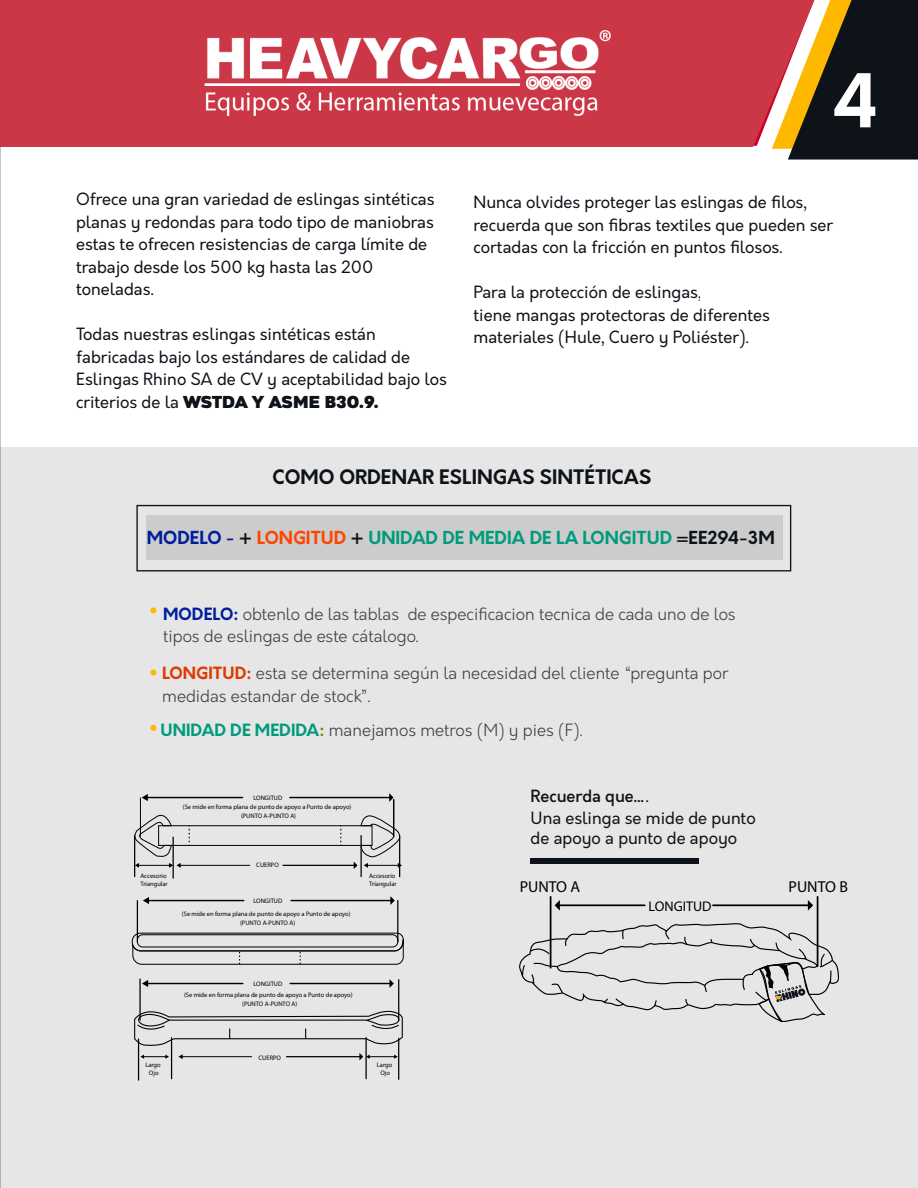
<style>
.page{position:relative;width:918px;height:1188px;background:#fff}
.page>*{position:absolute;margin:0;border:0;box-sizing:border-box;transform-origin:0 0}
.t1{font:700 72.15px "Orkney";color:#fff}
.t2{font:700 19.5px "Orkney";color:#0d1319}
.t3{font:700 17.55px "Orkney";color:#009b7c}
.t4{font:16.5px/22.5px "Orkney";color:#0d1319}
.t5{font:300 16.5px/22.5px "Orkney";color:#3d4247}
.t6{font:16.5px "Gretaros";color:#0d1319}
.t7{font:15.9px "Myriad Pro";color:#000}
.t8{font:14.1px "Myriad Pro";color:#000}
.t9{font:6.45px/7.8px "Myriad Pro";color:#000;text-align:center}
.s1{font-family:"Orkney"}
.s2{font-family:"Gretaros"}
.s3{color:#001d9c}
.s4{color:#0d1319}
.s5{color:#f40}
.s6{font-weight:700;color:#001d9c}
.s7{font-weight:700;color:#de3a00}
.s8{font-weight:700;color:#009b7c}
.s9{font-weight:700;color:#5f9600}
.s10{font-weight:500}
</style>
<div class="page">
<div style="left:0;top:448px;width:918px;height:740px;background:#e6e6e6"></div>
<div style="left:136px;top:505px;width:655px;height:66px;border:1px solid #0d1319"></div>
<div style="left:146px;top:515px;width:636px;height:44px;background:#ccc"></div>
<svg style="left:150px;top:607px;width:6px;height:6px"></svg>
<svg style="left:150px;top:669px;width:6px;height:6px"></svg>
<svg style="left:150px;top:725px;width:6px;height:6px"></svg>
<div style="left:531px;top:858px;width:168px;height:5px;background:#0d1319"></div>
<div style="left:158px;top:825px;width:214px;height:21px;border:1px solid #000"></div>
<svg style="left:189px;top:826px;width:1px;height:20px"></svg>
<svg style="left:340px;top:826px;width:1px;height:20px"></svg>
<svg style="left:132px;top:933px;width:272px;height:32px"></svg>
<svg style="left:134px;top:1004px;width:269px;height:43px"></svg>
<hr style="left:147px;top:983px;width:96px;height:1px;background:#000">
<svg style="left:142px;top:980px;width:6px;height:7px"></svg>
<hr style="left:290px;top:983px;width:100px;height:1px;background:#000">
<svg style="left:389px;top:979px;width:5px;height:9px"></svg>
<hr style="left:148px;top:900px;width:96px;height:1px;background:#000">
<svg style="left:143px;top:897px;width:6px;height:7px"></svg>
<hr style="left:291px;top:900px;width:100px;height:1px;background:#000">
<svg style="left:390px;top:896px;width:5px;height:9px"></svg>
<hr style="left:147px;top:797px;width:96px;height:1px;background:#000">
<svg style="left:142px;top:794px;width:6px;height:7px"></svg>
<hr style="left:180px;top:865px;width:70px;height:1px;background:#000">
<hr style="left:290px;top:797px;width:100px;height:1px;background:#000">
<svg style="left:389px;top:793px;width:5px;height:9px"></svg>
<hr style="left:283px;top:865px;width:71px;height:1px;background:#000">
<hr style="left:140px;top:798px;width:1px;height:38px;background:#000">
<hr style="left:393px;top:800px;width:1px;height:36px;background:#000">
<hr style="left:134px;top:836px;width:1px;height:41px;background:#000">
<hr style="left:173px;top:837px;width:1px;height:41px;background:#000">
<hr style="left:361px;top:836px;width:1px;height:41px;background:#000">
<hr style="left:399px;top:836px;width:1px;height:41px;background:#000">
<svg style="left:134px;top:811px;width:47px;height:57px"></svg>
<svg style="left:354px;top:815px;width:48px;height:54px"></svg>
<hr style="left:182px;top:1056px;width:70px;height:1px;background:#000">
<svg style="left:178px;top:1054px;width:5px;height:5px"></svg>
<hr style="left:287px;top:1056px;width:73px;height:1px;background:#000">
<hr style="left:171px;top:1038px;width:1px;height:41px;background:#000">
<hr style="left:138px;top:1039px;width:1px;height:41px;background:#000">
<hr style="left:365px;top:1038px;width:2px;height:41px;background:#000">
<hr style="left:398px;top:1038px;width:1px;height:41px;background:#000">
<svg style="left:140px;top:1055px;width:29px;height:4px"></svg>
<svg style="left:359px;top:1053px;width:39px;height:8px"></svg>
<hr style="left:137px;top:901px;width:1px;height:41px;background:#000">
<hr style="left:397px;top:901px;width:1px;height:41px;background:#000">
<hr style="left:398px;top:980px;width:1px;height:41px;background:#000">
<hr style="left:139px;top:979px;width:2px;height:41px;background:#000">
<hr style="left:713px;top:904px;width:96px;height:2px;background:#000">
<svg style="left:808px;top:900px;width:5px;height:11px"></svg>
<hr style="left:559px;top:904px;width:86px;height:2px;background:#000">
<svg style="left:555px;top:900px;width:5px;height:11px"></svg>
<hr style="left:550px;top:897px;width:1px;height:71px;background:#000">
<hr style="left:817px;top:897px;width:1px;height:69px;background:#000">
<svg style="left:772px;top:0;width:146px;height:160px;background:#2c2a1f"></svg>
<svg style="left:519px;top:923px;width:321px;height:99px"></svg>
<div style="left:0;top:0;width:814px;height:147px;background:#cb3747"></div>
<img style="left:204px;top:31px;width:406px;height:85px">
<p class="t4" style="left:76px;top:188px;width:360px">Ofrece una gran variedad de eslingas sintéticas planas y redondas para todo tipo de maniobras estas te ofrecen resistencias de carga límite de trabajo desde los 500 kg hasta las 200 toneladas.</p>
<p class="t4" style="left:76px;top:323px;width:372px">Todas nuestras eslingas sintéticas están fabricadas bajo los estándares de calidad de<br>Eslingas Rhino SA de CV y aceptabilidad bajo los</p>
<p class="t6" style="left:76px;top:391px;width:304px"><span class="s1">criterios de la</span> WSTDA Y ASME B30.9.</p>
<h1 class="t1" style="left:833px;top:53px;width:47px">4</h1>
<p class="t4" style="left:474px;top:192px;width:361px">Nunca olvides proteger las eslingas de filos, recuerda que son fibras textiles que pueden ser cortadas con la fricción en puntos filosos.</p>
<p class="t4" style="left:474px;top:282px;width:365px">Para la protección de eslingas, <span class="s2">RHINO SLINGS </span>tiene mangas protectoras de diferentes materiales (Hule, Cuero y Poliéster).</p>
<p class="t2" style="left:273px;top:464px;width:380px">COMO ORDENAR ESLINGAS SINTÉTICAS</p>
<p class="t3" style="left:147px;top:526px;width:629px"><span class="s3">MODELO -</span> <span class="s4">+</span> <span class="s5">LONGITUD</span> <span class="s4">+</span> UNIDAD DE MEDIA DE LA LONGITUD <span class="s4">=EE294-3M</span></p>
<p class="t5" style="left:163px;top:603px;width:574px"><span class="s6">MODELO:</span> obtenlo de las tablas de especificacion tecnica de cada uno de los tipos de eslingas de este cátalogo.</p>
<p class="t5" style="left:162px;top:662px;width:568px"><span class="s7">LONGITUD:</span> esta se determina según la necesidad del cliente “pregunta por medidas estandar de stock”.</p>
<p class="t5" style="left:161px;top:719px;width:423px"><span class="s8">UNIDAD DE MEDIDA</span><span class="s9">:</span> manejamos metros (M) y pies (F).</p>
<p class="t9" style="left:253px;top:793px;width:30px">LONGITUD</p>
<p class="t9" style="left:183px;top:803px;width:170px;line-height:9.1px">(Se mide en forma plana de punto de apoyo a Punto de apoyo) (PUNTO A-PUNTO A)</p>
<p class="t9" style="left:256px;top:861px;width:24px">CUERPO</p>
<p class="t9" style="left:140px;top:872px;width:29px;text-align:left">Accesorio<br>Triangular</p>
<p class="t9" style="left:369px;top:872px;width:29px;text-align:left">Accesorio<br>Triangular</p>
<p class="t9" style="left:253px;top:897px;width:30px">LONGITUD</p>
<p class="t9" style="left:182px;top:909px;width:170px;line-height:9.1px">(Se mide en forma plana de punto de apoyo a Punto de apoyo) (PUNTO A-PUNTO A)</p>
<p class="t9" style="left:253px;top:980px;width:30px">LONGITUD</p>
<p class="t9" style="left:184px;top:991px;width:170px">(Se mide en forma plana de punto de apoyo a Punto de apoyo)</p>
<p class="t9" style="left:242px;top:1000px;width:57px">(PUNTO A-PUNTO A)</p>
<p class="t9" style="left:259px;top:1053px;width:24px">CUERPO</p>
<p class="t9" style="left:145px;top:1061px;width:17px">Largo<br>Ojo</p>
<p class="t9" style="left:377px;top:1061px;width:17px">Largo<br>Ojo</p>
<p class="t4" style="left:531px;top:785px;width:227px"><span class="s10">Recuerda que…</span>.<br>Una eslinga se mide de punto</p>
<p class="t4" style="left:531px;top:827px;width:208px">de apoyo a punto de apoyo</p>
<p class="t7" style="left:520px;top:877px;width:62px">PUNTO A</p>
<p class="t7" style="left:789px;top:877px;width:61px">PUNTO B</p>
<p class="t8" style="left:649px;top:897px;width:65px">LONGITUD</p>
</div>
